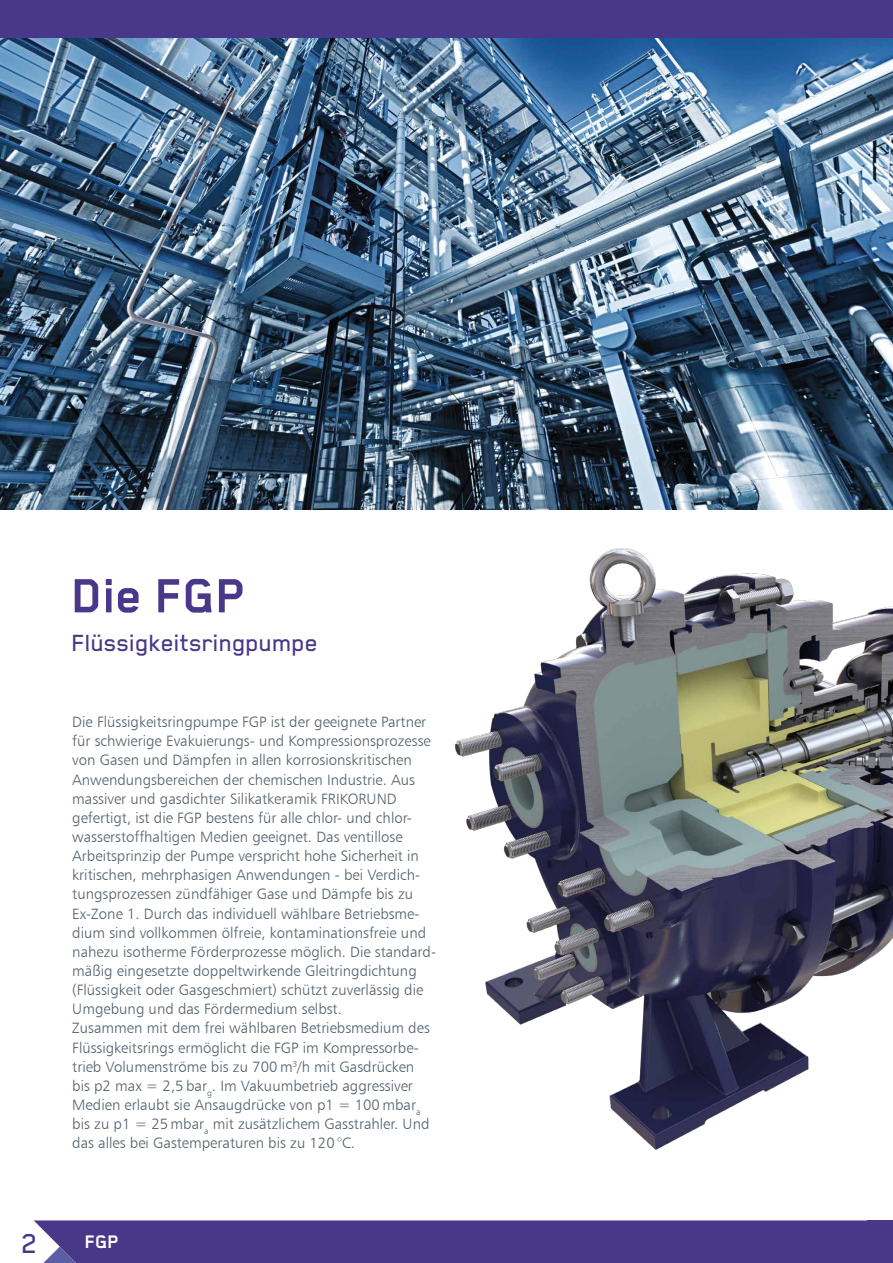
<style>
.page{position:relative;width:893px;height:1263px;background:#fff}
.page>*{position:absolute;margin:0;border:0;box-sizing:border-box;transform-origin:0 0}
.t1{font:700 55.5px "Blender Pro";color:#493889}
.t2{font:500 31.5px "Blender Pro";color:#493889}
.t3{font:500 27px "Blender Pro";color:#493889}
.t4{font:700 21px "Blender Pro";color:#fff}
.t5{font:15px/19.2px "Humanist 777 BT Light B";color:#54616c}
</style>
<div class="page">
<div style="left:0;top:0;width:893px;height:38px;background:#493889"></div>
<img style="left:0;top:38px;width:893px;height:472px">
<div style="left:34px;top:1220px;width:833px;height:43px;background:#493889"></div>
<div style="left:867px;top:1220px;width:26px;height:43px;background:#493889"></div>
<img style="left:455px;top:548px;width:438px;height:601px">
<h2 class="t2" style="left:22px;top:1226px;width:18px">2</h2>
<h1 class="t1" style="left:72px;top:565px;width:175px">Die FGP</h1>
<h3 class="t3" style="left:72px;top:628px;width:248px">Flüssigkeitsringpumpe</h3>
<p class="t5" style="left:72px;top:712px;width:365px">Die Flüssigkeitsringpumpe FGP ist der geeignete Partner für schwierige Evakuierungs- und Kompressionsprozesse von Gasen und Dämpfen in allen korrosionskritischen Anwendungsbereichen der chemischen Industrie. Aus massiver und gasdichter Silikatkeramik FRIKORUND gefertigt, ist die FGP bestens für alle chlor- und chlor&shy;wasserstoffhaltigen Medien geeignet. Das ventillose Arbeitsprinzip der Pumpe verspricht hohe Sicherheit in kritischen, mehrphasigen Anwendungen - bei Verdich&shy;tungsprozessen zündfähiger Gase und Dämpfe bis zu Ex-Zone 1. Durch das individuell wählbare Betriebsme&shy;dium sind vollkommen ölfreie, kontaminationsfreie und nahezu isotherme Förderprozesse möglich. Die standard&shy;mäßig eingesetzte doppeltwirkende Gleitringdichtung (Flüssigkeit oder Gasgeschmiert) schützt zuverlässig die Umgebung und das Fördermedium selbst.<br>Zusammen mit dem frei wählbaren Betriebsmedium des Flüssigkeitsrings ermöglicht die FGP im Kompressorbe&shy;trieb Volumenströme bis zu 700 m<sup>3</sup>/h mit Gasdrücken<br>bis p2 max = 2,5 bar<sub>g</sub>. Im Vakuumbetrieb aggressiver Medien erlaubt sie Ansaugdrücke von p1 = 100 mbar<sub>a </sub>bis zu p1 = 25 mbar<sub>a</sub> mit zusätzlichem Gasstrahler. Und das alles bei Gastemperaturen bis zu 120 °C.</p>
<h3 class="t4" style="left:85px;top:1230px;width:36px">FGP</h3>
</div>
